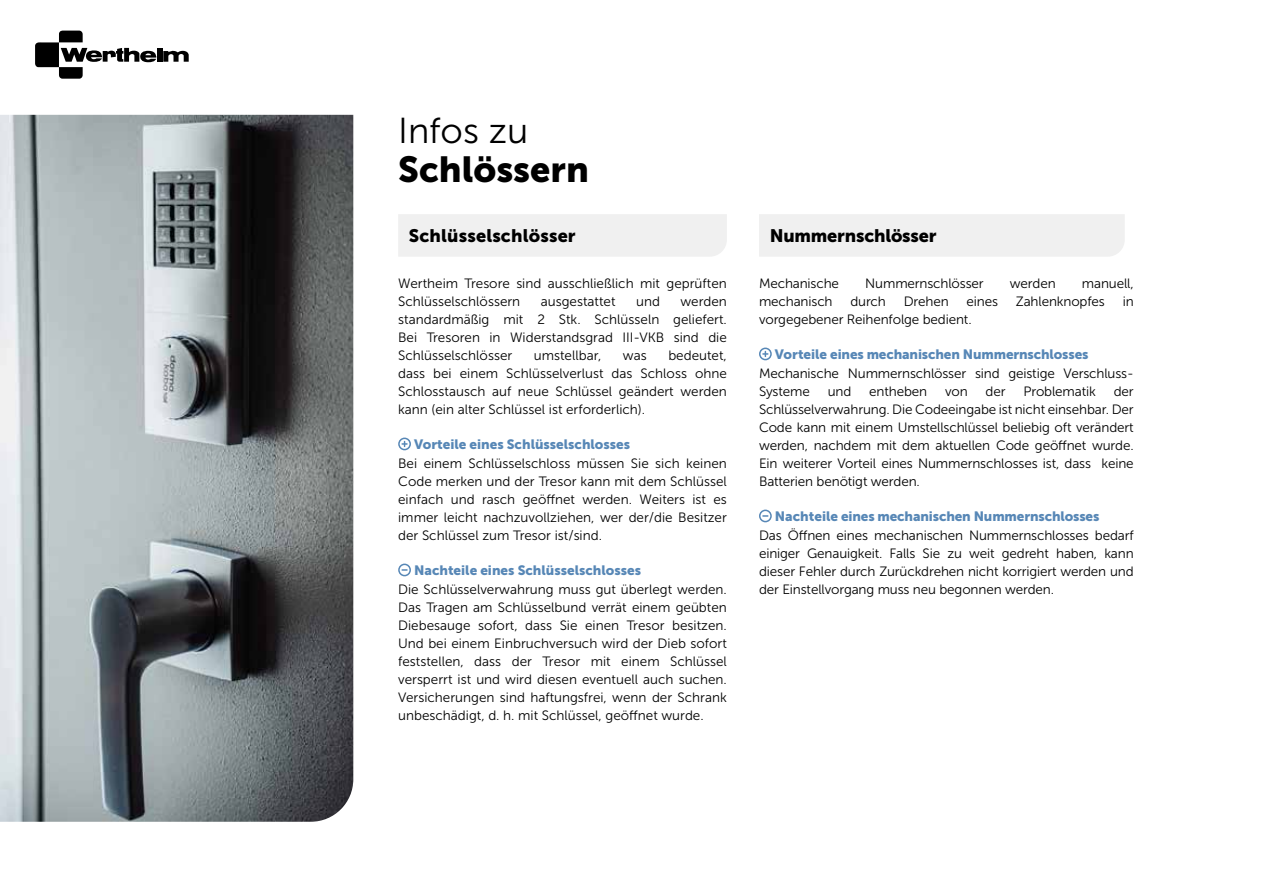
<style>
.page{position:relative;width:1263px;height:893px;background:#fff}
.page>*{position:absolute;margin:0;border:0;box-sizing:border-box;transform-origin:0 0}
.t1{font:36px "Museo Sans 900";color:#000}
.t2{font:36px "Museo Sans 300";color:#000}
.t3{font:18px "Museo Sans 900";letter-spacing:.01em;color:#000}
.t4{font:18px "Museo Sans 900";letter-spacing:-.01em;color:#000}
.t5{font:13.5px/18px "Museo Sans 300";letter-spacing:-.01em;color:#000;text-align:justify}
.t6{font:13.5px "Museo Sans 900";color:#5787b6}
</style>
<div class="page">
<img style="left:0;top:115px;width:353px;height:707px">
<div style="left:398px;top:214px;width:329px;height:43px;background:#f0f0f0"></div>
<div style="left:398px;top:438px;width:13px;height:12px;border:2px solid #5787b6;border-radius:50%"></div>
<svg style="left:402px;top:441px;width:5px;height:5px"></svg>
<div style="left:398px;top:564px;width:13px;height:12px;border:2px solid #5787b6;border-radius:50%"></div>
<div style="left:759px;top:214px;width:366px;height:43px;background:#f0f0f0"></div>
<div style="left:759px;top:348px;width:13px;height:12px;border:2px solid #5787b6;border-radius:50%"></div>
<svg style="left:763px;top:351px;width:5px;height:5px"></svg>
<div style="left:759px;top:510px;width:13px;height:12px;border:2px solid #5787b6;border-radius:50%"></div>
<svg style="left:35px;top:31px;width:154px;height:48px"></svg>
<h1 class="t2" style="left:398px;top:111px;width:131px">Infos zu</h1>
<h1 class="t1" style="left:398px;top:149px;width:192px">Schlössern</h1>
<h2 class="t3" style="left:409px;top:226px;width:168px">Schlüsselschlösser</h2>
<p class="t5" style="left:398px;top:275px;width:330px">Wertheim Tresore sind ausschließlich mit geprüften<br>Schlüsselschlössern</p>
<p class="t5" style="left:398px;top:293px;width:330px;text-indent:282px">werden standardmäßig mit 2 Stk. Schlüsseln geliefert.<br>Bei Tresoren in Widerstandsgrad III-VKB sind die Schlüsselschlösser</p>
<p class="t5" style="left:541px;top:293px;width:76px">ausgestattet</p>
<p class="t5" style="left:636px;top:293px;width:25px">und</p>
<p class="t5" style="left:398px;top:347px;width:330px;text-indent:270px">bedeutet, dass bei einem Schlüsselverlust das Schloss ohne Schlosstausch auf neue Schlüssel geändert werden kann (ein alter Schlüssel ist erforderlich).</p>
<p class="t6" style="left:414px;top:436px;width:218px">Vorteile eines Schlüsselschlosses</p>
<p class="t5" style="left:398px;top:455px;width:330px">Bei einem Schlüsselschloss müssen Sie sich keinen Code merken und der Tresor kann mit dem Schlüssel einfach und rasch geöffnet werden. Weiters ist es immer leicht nachzuvollziehen, wer der/die Besitzer der Schlüssel zum Tresor ist/sind.</p>
<p class="t6" style="left:414px;top:562px;width:229px">Nachteile eines Schlüsselschlosses</p>
<p class="t5" style="left:398px;top:581px;width:330px">Die Schlüsselverwahrung muss gut überlegt werden.<br>Das Tragen am Schlüsselbund verrät einem geübten Diebesauge sofort, dass Sie einen Tresor besitzen.<br>Und bei einem Einbruchversuch wird der Dieb sofort feststellen, dass der Tresor mit einem Schlüssel versperrt ist und wird diesen eventuell auch suchen.<br>Versicherungen sind haftungsfrei, wenn der Schrank unbeschädigt, d. h. mit Schlüssel, geöffnet wurde.</p>
<p class="t5" style="left:534px;top:347px;width:69px">umstellbar,</p>
<p class="t5" style="left:623px;top:347px;width:25px">was</p>
<h2 class="t4" style="left:770px;top:226px;width:168px">Nummernschlösser</h2>
<p class="t5" style="left:759px;top:275px;width:82px">Mechanische</p>
<p class="t5" style="left:865px;top:275px;width:120px">Nummernschlösser</p>
<p class="t5" style="left:1010px;top:275px;width:47px">werden</p>
<p class="t5" style="left:1082px;top:275px;width:53px">manuell,</p>
<p class="t5" style="left:759px;top:293px;width:75px">mechanisch</p>
<p class="t5" style="left:850px;top:293px;width:37px">durch</p>
<p class="t5" style="left:904px;top:293px;width:46px">Drehen</p>
<p class="t5" style="left:966px;top:293px;width:33px">eines</p>
<p class="t5" style="left:1016px;top:293px;width:91px">Zahlenknopfes</p>
<p class="t5" style="left:1123px;top:293px;width:13px">in</p>
<p class="t5" style="left:759px;top:311px;width:214px">vorgegebener Reihenfolge bedient.</p>
<p class="t6" style="left:775px;top:346px;width:315px">Vorteile eines mechanischen Nummernschlosses</p>
<p class="t5" style="left:759px;top:365px;width:376px">Mechanische Nummernschlösser sind geistige Verschluss-<br>Systeme</p>
<p class="t5" style="left:759px;top:383px;width:376px;text-indent:355px">der Schlüsselverwahrung. Die Codeeingabe ist nicht einsehbar. Der Code kann mit einem Umstellschlüssel beliebig oft verändert werden, nachdem mit dem aktuellen Code geöffnet wurde.<br>Ein weiterer Vorteil eines Nummernschlosses ist, dass keine Batterien benötigt werden.</p>
<p class="t6" style="left:775px;top:508px;width:326px">Nachteile eines mechanischen Nummernschlosses</p>
<p class="t5" style="left:759px;top:527px;width:376px">Das Öffnen eines mechanischen Nummernschlosses bedarf einiger Genauigkeit. Falls Sie zu weit gedreht haben, kann dieser Fehler durch Zurückdrehen nicht korrigiert werden und der Einstellvorgang muss neu begonnen werden.</p>
<p class="t5" style="left:828px;top:383px;width:25px">und</p>
<p class="t5" style="left:869px;top:383px;width:59px">entheben</p>
<p class="t5" style="left:945px;top:383px;width:24px">von</p>
<p class="t5" style="left:986px;top:383px;width:21px">der</p>
<p class="t5" style="left:1023px;top:383px;width:74px">Problematik</p>
</div>
